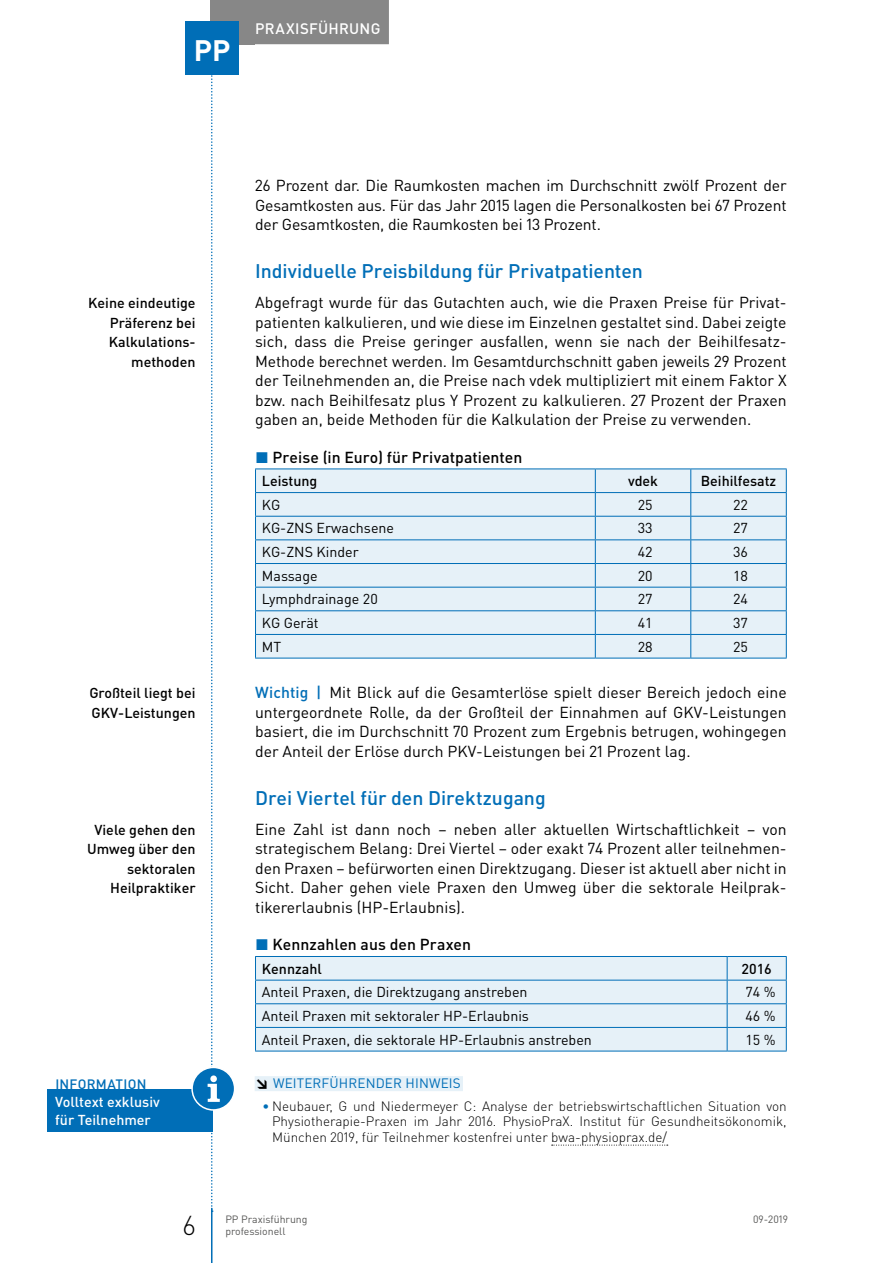
<style>
.page{position:relative;width:893px;height:1263px;background:#fff}
.page>*{position:absolute;margin:0;border:0;box-sizing:border-box;transform-origin:0 0}
.t1{font:700 29.25px "DIN Pro";color:#fff}
.t2{font:300 27px "DIN Pro";color:#000}
.t3{font:500 19.5px "DIN Pro";letter-spacing:-.005em;color:#006eb7}
.t4{font:15.75px/19.5px "DIN Pro";color:#000;text-align:justify}
.t5{font:500 15.75px "DIN Pro";letter-spacing:.005em;color:#000}
.t6{font:500 15px "DIN Pro";letter-spacing:.02em;color:#fff}
.t7{font:14.25px "DIN Pro";color:#000}
.t8{font:500 14.25px/19.5px "DIN Pro";color:#000;text-align:right}
.t9{font:500 14.25px/17.2px "DIN Pro";color:#fff}
.t10{font:300 13.5px/15.8px "DIN Pro";color:#000;text-align:justify}
.t11{font:13.5px "DIN Pro";letter-spacing:.01em;color:#006eb7}
.t12{font:500 13.5px "DIN Pro";letter-spacing:.025em;color:#006eb7}
.t13{font:10.5px "DIN Pro";color:#575756}
.s1{color:#006eb7}
.s2{font-weight:500;color:#006eb7}
.s3{font-weight:900;color:#000}
</style>
<div class="page">
<div style="left:210px;top:0;width:45px;height:44px;background:#878787"></div>
<hr style="left:211px;top:1208px;width:1px;height:55px;background:#006eb7">
<div style="left:247px;top:0;width:142px;height:44px;background:#878787"></div>
<div style="left:185px;top:21px;width:54px;height:53px;background:#006eb7"></div>
<div style="left:255px;top:1076px;width:208px;height:15px;background:#e6f1f8"></div>
<svg style="left:552px;top:1145px;width:116px;height:1px"></svg>
<div style="left:256px;top:469px;width:530px;height:189px;background:#e6f1f8"></div>
<hr style="left:255px;top:492px;width:340px;height:1px;background:#006eb7">
<hr style="left:595px;top:492px;width:96px;height:1px;background:#006eb7">
<hr style="left:691px;top:492px;width:96px;height:1px;background:#006eb7">
<hr style="left:255px;top:516px;width:340px;height:1px;background:#006eb7">
<hr style="left:255px;top:539px;width:340px;height:1px;background:#006eb7">
<hr style="left:255px;top:563px;width:340px;height:1px;background:#006eb7">
<hr style="left:255px;top:587px;width:340px;height:1px;background:#006eb7">
<hr style="left:255px;top:610px;width:340px;height:1px;background:#006eb7">
<hr style="left:255px;top:634px;width:340px;height:1px;background:#006eb7">
<svg style="left:255px;top:469px;width:1px;height:189px"></svg>
<hr style="left:255px;top:658px;width:340px;height:1px;background:#006eb7">
<hr style="left:595px;top:516px;width:96px;height:1px;background:#006eb7">
<hr style="left:595px;top:539px;width:96px;height:1px;background:#006eb7">
<hr style="left:595px;top:563px;width:96px;height:1px;background:#006eb7">
<hr style="left:595px;top:587px;width:96px;height:1px;background:#006eb7">
<hr style="left:595px;top:610px;width:96px;height:1px;background:#006eb7">
<hr style="left:595px;top:634px;width:96px;height:1px;background:#006eb7">
<svg style="left:595px;top:469px;width:1px;height:189px"></svg>
<hr style="left:595px;top:658px;width:96px;height:1px;background:#006eb7">
<hr style="left:691px;top:516px;width:96px;height:1px;background:#006eb7">
<hr style="left:691px;top:539px;width:96px;height:1px;background:#006eb7">
<hr style="left:691px;top:563px;width:96px;height:1px;background:#006eb7">
<hr style="left:691px;top:587px;width:96px;height:1px;background:#006eb7">
<hr style="left:691px;top:610px;width:96px;height:1px;background:#006eb7">
<hr style="left:691px;top:634px;width:96px;height:1px;background:#006eb7">
<svg style="left:690px;top:469px;width:1px;height:189px"></svg>
<hr style="left:691px;top:658px;width:96px;height:1px;background:#006eb7">
<svg style="left:786px;top:469px;width:1px;height:189px"></svg>
<hr style="left:255px;top:468px;width:340px;height:1px;background:#006eb7">
<hr style="left:595px;top:468px;width:96px;height:1px;background:#006eb7">
<hr style="left:691px;top:468px;width:96px;height:1px;background:#006eb7">
<div style="left:256px;top:957px;width:530px;height:94px;background:#e6f1f8"></div>
<hr style="left:255px;top:956px;width:472px;height:1px;background:#006eb7">
<hr style="left:727px;top:956px;width:60px;height:1px;background:#006eb7">
<hr style="left:255px;top:980px;width:472px;height:1px;background:#006eb7">
<hr style="left:727px;top:980px;width:60px;height:1px;background:#006eb7">
<hr style="left:255px;top:1003px;width:472px;height:1px;background:#006eb7">
<hr style="left:727px;top:1003px;width:60px;height:1px;background:#006eb7">
<hr style="left:255px;top:1027px;width:472px;height:1px;background:#006eb7">
<svg style="left:255px;top:957px;width:1px;height:94px"></svg>
<hr style="left:255px;top:1051px;width:472px;height:1px;background:#006eb7">
<hr style="left:727px;top:1027px;width:60px;height:1px;background:#006eb7">
<svg style="left:727px;top:957px;width:1px;height:94px"></svg>
<svg style="left:786px;top:957px;width:1px;height:94px"></svg>
<hr style="left:727px;top:1051px;width:60px;height:1px;background:#006eb7">
<div style="left:47px;top:1089px;width:166px;height:42px;background:#006eb7"></div>
<div style="left:192px;top:1067px;width:43px;height:43px;background:#006eb7;border-radius:50%"></div>
<div style="left:191px;top:1067px;width:44px;height:44px;border:2px solid #fff;border-radius:50%"></div>
<svg style="left:208px;top:74px;width:12px;height:1138px"></svg>
<h1 class="t1" style="left:194px;top:30px;width:38px">PP</h1>
<p class="t6" style="left:255px;top:18px;width:127px">Praxisführung</p>
<p class="t8" style="left:88px;top:293px;width:109px">Keine eindeutige<br>Präferenz bei<br>Kalkulations&shy;methoden</p>
<p class="t8" style="left:89px;top:683px;width:108px;text-align:left">Großteil liegt bei<br>GKV-Leistungen</p>
<p class="t8" style="left:87px;top:819px;width:110px">Viele gehen den<br>Umweg über den sektoralen -Heilpraktiker</p>
<p class="t12" style="left:55px;top:1074px;width:90px">INFORMATION</p>
<p class="t9" style="left:55px;top:1093px;width:106px">Volltext exklusiv für Teilnehmer</p>
<p class="t4" style="left:255px;top:175px;width:533px">26 Prozent dar. Die Raumkosten machen im Durchschnitt zwölf Prozent der Gesamtkosten aus. Für das Jahr 2015 lagen die Personalkosten bei 67 Prozent der Gesamtkosten, die Raumkosten bei 13 Prozent.</p>
<p class="t3" style="left:255px;top:258px;width:389px">I ndividuelle Preisbildung für Privatpatienten</p>
<p class="t4" style="left:255px;top:292px;width:533px;text-align:left">Abgefragt wurde für das Gutachten auch, wie die Praxen Preise für Privat&shy;patienten kalkulieren, und wie diese im Einzelnen gestaltet sind. Dabei zeigte sich, dass die Preise geringer ausfallen, wenn sie nach der Beihilfesatz-Methode berechnet werden. Im Gesamtdurchschnitt gaben jeweils 29 Prozent der Teilnehmenden an, die Preise nach vdek multipliziert mit einem Faktor X bzw. nach Beihilfesatz plus Y Prozent zu kalkulieren. 27 Prozent der Praxen gaben an, beide Methoden für die Kalkulation der Preise zu verwenden.</p>
<p class="t5" style="left:255px;top:446px;width:268px"><span class="s1">◼</span> Preise (in Euro) für Privatpatienten</p>
<p class="t8" style="left:262px;top:471px;width:57px">Leistung</p>
<p class="t8" style="left:628px;top:471px;width:32px">vdek</p>
<p class="t8" style="left:701px;top:471px;width:77px">Beihilfesatz</p>
<p class="t7" style="left:262px;top:495px;width:20px">KG</p>
<p class="t7" style="left:638px;top:495px;width:16px">25</p>
<p class="t7" style="left:733px;top:495px;width:16px">22</p>
<p class="t7" style="left:262px;top:519px;width:134px">KG-ZNS Erwachsene</p>
<p class="t7" style="left:638px;top:519px;width:16px">33</p>
<p class="t7" style="left:733px;top:519px;width:16px">27</p>
<p class="t7" style="left:262px;top:542px;width:98px">KG-ZNS Kinder</p>
<p class="t7" style="left:638px;top:542px;width:16px">42</p>
<p class="t7" style="left:733px;top:542px;width:16px">36</p>
<p class="t7" style="left:262px;top:566px;width:57px">Massage</p>
<p class="t7" style="left:638px;top:566px;width:16px">20</p>
<p class="t7" style="left:733px;top:566px;width:16px">18</p>
<p class="t7" style="left:262px;top:590px;width:117px">Lymphdrainage 20</p>
<p class="t7" style="left:638px;top:590px;width:16px">27</p>
<p class="t7" style="left:733px;top:590px;width:16px">24</p>
<p class="t7" style="left:262px;top:613px;width:58px">KG Gerät</p>
<p class="t7" style="left:638px;top:613px;width:16px">41</p>
<p class="t7" style="left:733px;top:613px;width:16px">37</p>
<p class="t7" style="left:262px;top:637px;width:21px">MT</p>
<p class="t7" style="left:638px;top:637px;width:16px">28</p>
<p class="t7" style="left:733px;top:637px;width:16px">25</p>
<p class="t4" style="left:255px;top:682px;width:533px"><span class="s2">Wichtig |</span> Mit Blick auf die Gesamterlöse spielt dieser Bereich jedoch eine untergeordnete Rolle, da der Großteil der Einnahmen auf GKV-Leistungen basiert, die im Durchschnitt 70 Prozent zum Ergebnis betrugen, wohingegen der Anteil der Erlöse durch PKV-Leistungen bei 21 Prozent lag.</p>
<p class="t3" style="left:255px;top:785px;width:292px">Drei Viertel für den Direktzugang</p>
<p class="t4" style="left:255px;top:819px;width:533px;text-align:left">Eine Zahl ist dann noch – neben aller aktuellen Wirtschaftlichkeit – von strategischem Belang: Drei Viertel – oder exakt 74 Prozent aller teilnehmen&shy;den Praxen – befürworten einen Direktzugang. Dieser ist aktuell aber nicht in Sicht. Daher gehen viele Praxen den Umweg über die sektorale Heilprak&shy;tikererlaubnis (HP-Erlaubnis).</p>
<p class="t5" style="left:255px;top:934px;width:217px"><span class="s1">◼</span> Kennzahlen aus den Praxen</p>
<p class="t8" style="left:262px;top:958px;width:61px">Kennzahl</p>
<p class="t8" style="left:741px;top:958px;width:32px">2016</p>
<p class="t7" style="left:262px;top:982px;width:267px">Anteil Praxen, die Direktzugang anstreben</p>
<p class="t7" style="left:745px;top:982px;width:32px">74 %</p>
<p class="t7" style="left:262px;top:1006px;width:269px">Anteil Praxen mit sektoraler HP-Erlaubnis</p>
<p class="t7" style="left:745px;top:1006px;width:32px">46 %</p>
<p class="t7" style="left:262px;top:1030px;width:332px">Anteil Praxen, die sektorale HP-Erlaubnis anstreben</p>
<p class="t7" style="left:745px;top:1030px;width:32px">15 %</p>
<p class="t11" style="left:255px;top:1074px;width:207px"><span class="s3">↘</span> WEITERFÜHRENDER HINWEIS</p>
<p class="t10" style="left:272px;top:1097px;width:516px;text-indent:-10px"><span class="s2">•</span> Neubauer, G und Niedermeyer C: Analyse der betriebswirtschaftlichen Situation von Physiotherapie-Praxen im Jahr 2016. PhysioPraX. Institut für Gesundheitsökonomik, München 2019, für Teilnehmer kostenfrei unter bwa-physioprax.de/</p>
<h2 class="t2" style="left:183px;top:1207px;width:14px">6</h2>
<p class="t13" style="left:225px;top:1212px;width:84px">PP Praxisführung</p>
<p class="t13" style="left:753px;top:1212px;width:36px">09-2019</p>
<p class="t13" style="left:225px;top:1224px;width:62px">professionell</p>
</div>
